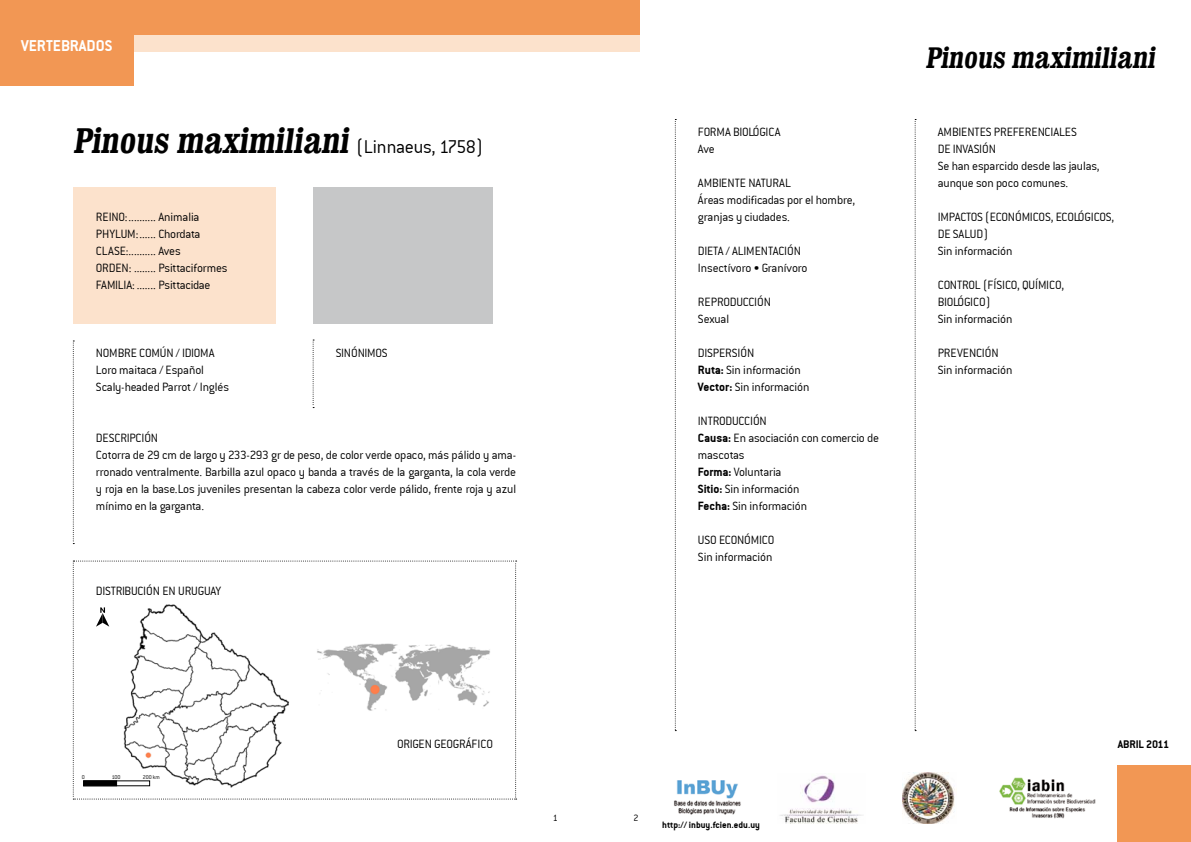
<style>
.page{position:relative;width:1191px;height:842px;background:#fff}
.page>*{position:absolute;margin:0;border:0;box-sizing:border-box;transform-origin:0 0}
.t1{font:700 condensed 36px "Clarendon";color:#000}
.t2{font:700 condensed 30px "Clarendon";color:#000}
.t3{font:17px "Conduit ITCTT Bold";color:#fff}
.t4{font:13px/17px "Conduit ITCTT Light";letter-spacing:-.015em;color:#000}
.t5{font:12px "Conduit ITCTT Bold";letter-spacing:-.01em;color:#000}
.t6{font:10px "Conduit ITCTT Bold";color:#000}
.t7{font:10px "Conduit ITCTT Light";color:#000}
.t8{font:6px "Conduit ITCTT Light";color:#000}
.s1{font-family:"Conduit ITCTT Light";font-weight:400;font-stretch:normal;font-size:20px}
.s2{font-family:"Conduit ITCTT Bold"}
</style>
<div class="page">
<div style="left:73px;top:187px;width:203px;height:136px;background:#fce2cc"></div>
<div style="left:313px;top:187px;width:180px;height:136px;background:#c6c7c8"></div>
<div style="left:0;top:34px;width:639px;height:17px;background:#fce2cc"></div>
<div style="left:0;top:0;width:639px;height:34px;background:#f29754"></div>
<div style="left:0;top:0;width:133px;height:85px;background:#f29754"></div>
<div style="left:1117px;top:765px;width:74px;height:77px;background:#f29754"></div>
<svg style="left:73px;top:340px;width:1px;height:204px"></svg>
<svg style="left:313px;top:340px;width:1px;height:68px"></svg>
<img style="left:674px;top:780px;width:67px;height:35px">
<img style="left:902px;top:773px;width:53px;height:51px">
<img style="left:780px;top:775px;width:83px;height:48px">
<img style="left:999px;top:778px;width:96px;height:41px">
<svg style="left:675px;top:119px;width:1px;height:612px"></svg>
<svg style="left:914px;top:119px;width:2px;height:612px"></svg>
<svg style="left:73px;top:561px;width:443px;height:238px"></svg>
<div style="left:83px;top:780px;width:34px;height:6px;background:#000"></div>
<div style="left:83px;top:780px;width:67px;height:6px;border:1px solid #000"></div>
<img style="left:314px;top:604px;width:179px;height:127px">
<h3 class="t3" style="left:21px;top:36px;width:93px">VERTEBRADOS</h3>
<h1 class="t1" style="left:73px;top:118px;width:411px">Pinous maximiliani <span class="s1">( L i n n a e u s , 1758 )</span></h1>
<p class="t4" style="left:96px;top:208px;width:133px">REINO:.......... Animalia<br>PHYLUM:...... Chordata<br>CLASE:.......... Aves<br>ORDEN: ........ Psittaciformes<br>FAMILIA: ....... Psittacidae</p>
<p class="t4" style="left:96px;top:345px;width:135px">NOMBRE COMÚN / IDIOMA<br>Loro maitaca / Español<br>Scaly-headed Parrot / Inglés</p>
<p class="t4" style="left:336px;top:345px;width:53px">SINÓNIMOS</p>
<p class="t4" style="left:96px;top:430px;width:422px">DESCRIPCIÓN<br>Cotorra de 29 cm de largo y 233-293 gr de peso, de color verde opaco, más pálido y ama&shy;rronado ventralmente. Barbilla azul opaco y banda a través de la garganta, la cola verde y roja en la base.Los juveniles presentan la cabeza color verde pálido, frente roja y azul mínimo en la garganta.</p>
<p class="t4" style="left:96px;top:582px;width:127px">DISTRIBUCIÓN EN URUGUAY</p>
<p class="t4" style="left:698px;top:123px;width:84px">FORMA BIOlÓGICA<br>Ave</p>
<p class="t4" style="left:698px;top:174px;width:13px">Ambiente</p>
<p class="t4" style="left:698px;top:174px;width:159px;text-indent:50px">natural<br>Áreas modificadas por el hombre, granjas y ciudades.</p>
<p class="t4" style="left:698px;top:242px;width:12px">Dieta</p>
<p class="t4" style="left:698px;top:242px;width:111px;text-indent:28px">/ ALIMENTACIÓN<br>Insectívoro • Granívoro</p>
<p class="t4" style="left:698px;top:293px;width:33px">Reproducción<br>Sexual</p>
<p class="t4" style="left:698px;top:344px;width:113px">Dispersión<br><span class="s2">Ruta:</span> Sin información<br><span class="s2">Vector:</span> Sin información</p>
<p class="t4" style="left:698px;top:412px;width:182px">Introducción<br><span class="s2">Causa:</span> En asociación con comercio de mascotas<br><span class="s2">Forma:</span> Voluntaria<br><span class="s2">Sitio:</span> Sin información<br><span class="s2">Fecha:</span> Sin información</p>
<p class="t4" style="left:698px;top:531px;width:78px">USO ECONÓMICO<br>Sin información</p>
<h2 class="t2" style="left:925px;top:39px;width:236px">Pinous maximiliani</h2>
<p class="t4" style="left:937px;top:124px;width:13px">Ambientes</p>
<p class="t4" style="left:994px;top:124px;width:7px">preferenciales</p>
<p class="t4" style="left:937px;top:141px;width:163px">de invasión<br>Se han esparcido desde las jaulas, aunque son poco comunes.</p>
<p class="t4" style="left:937px;top:209px;width:10px">Impactos</p>
<p class="t4" style="left:985px;top:209px;width:77px">(ECONÓMICOS, ecológicos</p>
<p class="t4" style="left:1111px;top:209px;width:4px">,</p>
<p class="t4" style="left:937px;top:226px;width:76px">DE SALUD)<br>Sin información</p>
<p class="t4" style="left:937px;top:277px;width:7px">control</p>
<p class="t4" style="left:983px;top:277px;width:62px">(físico, químico</p>
<p class="t4" style="left:1061px;top:277px;width:4px">,</p>
<p class="t4" style="left:937px;top:294px;width:13px">Biológico</p>
<p class="t4" style="left:937px;top:294px;width:76px;text-indent:48px">)<br>Sin información</p>
<p class="t4" style="left:937px;top:345px;width:76px">Prevención<br>Sin información</p>
<p class="t8" style="left:82px;top:773px;width:5px">0</p>
<p class="t8" style="left:112px;top:773px;width:10px">100</p>
<p class="t8" style="left:143px;top:773px;width:19px">200 km</p>
<p class="t4" style="left:397px;top:735px;width:97px">ORIGEN GEOGRÁFICO</p>
<p class="t7" style="left:553px;top:812px;width:7px">1</p>
<p class="t7" style="left:633px;top:812px;width:7px">2</p>
<p class="t6" style="left:662px;top:819px;width:99px">http:// inbuy.fcien.edu.uy</p>
<p class="t5" style="left:1117px;top:737px;width:53px">ABRIL 2011</p>
</div>
